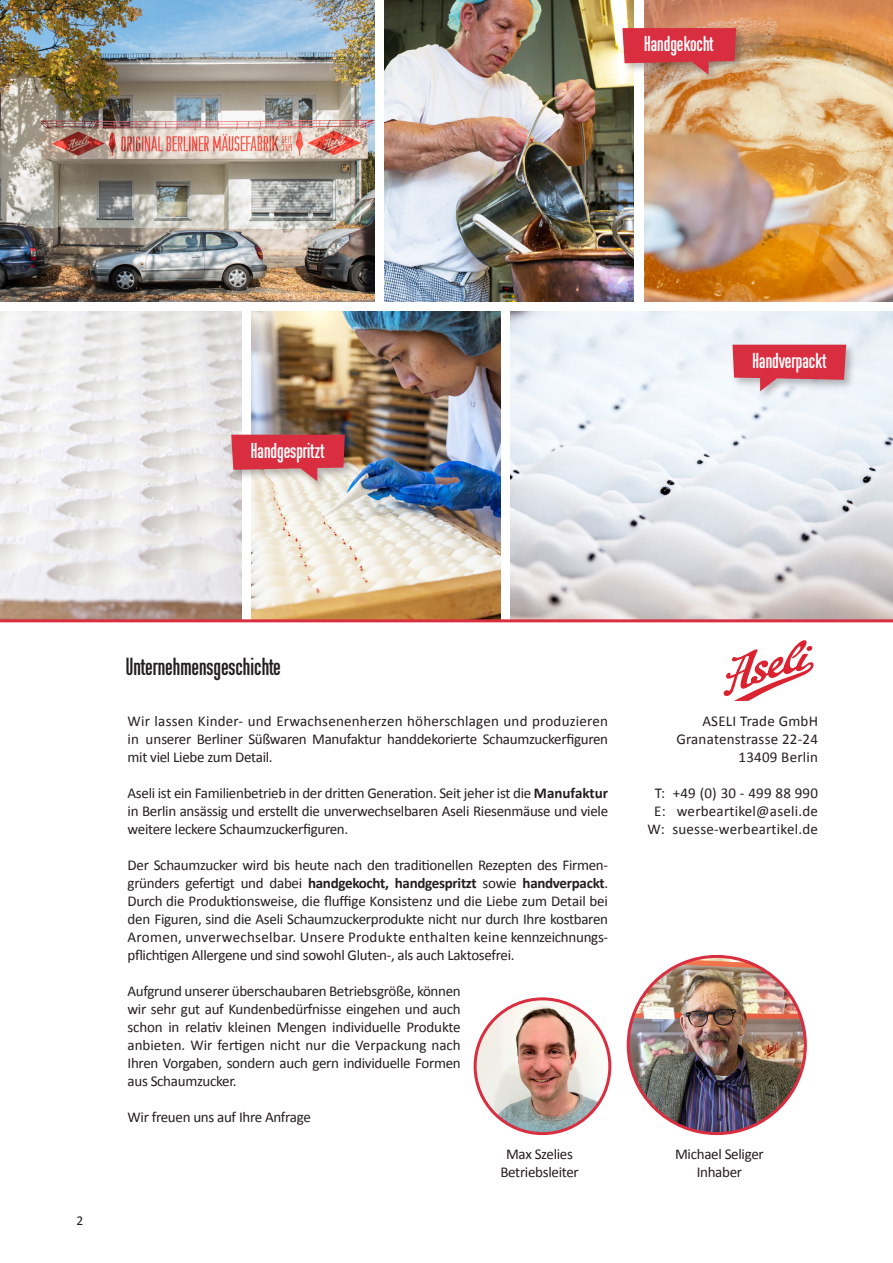
<style>
.page{position:relative;width:893px;height:1263px;background:#fff}
.page>*{position:absolute;margin:0;border:0;box-sizing:border-box;transform-origin:0 0}
.t1{font:500 24px "Cst Berlin East OT";color:#231f20}
.t2{font:500 21px "Cst Berlin East OT";color:#fff}
.CATEGORY_right{font:15px/18px "Calibri";letter-spacing:-.02em;color:#231f20;text-align:justify}
.CATEGORY_right-2{font:15px "Calibri";letter-spacing:.015em;color:#231f20}
.t3{font:13.5px "Calibri";color:#231f20}
.s1{font-weight:700}
</style>
<div class="page">
<svg style="left:374px;top:38px;width:11px;height:28px"></svg>
<img style="left:0;top:0;width:374px;height:302px">
<img style="left:628px;top:956px;width:177px;height:177px;border-radius:89px">
<img style="left:475px;top:999px;width:135px;height:134px;border-radius:67px">
<div style="left:474px;top:997px;width:137px;height:138px;border:3px solid #d92d40;border-radius:50%"></div>
<img style="left:510px;top:312px;width:383px;height:307px">
<img style="left:385px;top:0;width:249px;height:302px">
<img style="left:644px;top:0;width:249px;height:302px">
<img style="left:0;top:312px;width:241px;height:307px">
<img style="left:252px;top:312px;width:249px;height:307px">
<hr style="left:0;top:619px;width:893px;height:3px;background:#d92d40">
<div style="left:620px;top:26px;width:127px;height:58px;background:#231f20;opacity:.3"></div>
<svg style="left:622px;top:28px;width:114px;height:47px;background:#d34e56"></svg>
<div style="left:229px;top:432px;width:126px;height:59px;background:#231f20;opacity:.3"></div>
<svg style="left:231px;top:435px;width:114px;height:46px;background:#d75763"></svg>
<div style="left:730px;top:342px;width:127px;height:59px;background:#231f20;opacity:.3"></div>
<svg style="left:732px;top:345px;width:114px;height:46px;background:#d85a6a"></svg>
<svg style="left:723px;top:640px;width:91px;height:61px"></svg>
<p class="t2" style="left:644px;top:31px;width:71px">Handgekocht</p>
<p class="t2" style="left:251px;top:437px;width:75px">Handgespritzt</p>
<p class="t2" style="left:753px;top:347px;width:75px">Handverpackt</p>
<p class="t3" style="left:77px;top:1212px;width:8px">2</p>
<p class="t1" style="left:126px;top:651px;width:156px">Unternehmensgeschichte</p>
<p class="CATEGORY_right" style="left:128px;top:711px;width:482px">Wir lassen Kinder- und Erwachsenenherzen höherschlagen und produzieren in unserer Berliner Süßwaren Manufaktur handdekorierte Schaumzuckerfiguren mit viel Liebe zum Detail.</p>
<p class="CATEGORY_right" style="left:128px;top:783px;width:482px">Aseli ist ein Familienbetrieb in der dritten Generation. Seit jeher ist die <span class="s1">Manufaktur </span>in Berlin ansässig und erstellt die unverwechselbaren Aseli Riesenmäuse und viele weitere leckere Schaumzuckerfiguren.</p>
<p class="CATEGORY_right" style="left:128px;top:855px;width:482px">Der Schaumzucker wird bis heute nach den traditionellen Rezepten des Firmen&shy;gründers gefertigt und dabei <span class="s1">handgekocht, handgespritzt</span> sowie <span class="s1">handverpackt</span>.<br>Durch die Produktionsweise, die fluffige Konsistenz und die Liebe zum Detail bei den Figuren, sind die Aseli Schaumzuckerprodukte nicht nur durch Ihre kostbaren Aromen, unverwechselbar. Unsere Produkte enthalten keine kennzeichnungs&shy;pflichtigen Allergene und sind sowohl Gluten-, als auch Laktosefrei.</p>
<p class="CATEGORY_right" style="left:128px;top:981px;width:335px">Aufgrund unserer überschaubaren Betriebsgröße, können wir sehr gut auf Kundenbedürfnisse eingehen und auch schon in relativ kleinen Mengen individuelle Produkte anbieten. Wir fertigen nicht nur die Verpackung nach Ihren Vorgaben, sondern auch gern individuelle Formen aus Schaumzucker.</p>
<p class="CATEGORY_right" style="left:128px;top:1107px;width:185px">Wir freuen uns auf Ihre Anfrage</p>
<p class="CATEGORY_right" style="left:506px;top:1144px;width:68px">Max Szelies</p>
<p class="CATEGORY_right" style="left:500px;top:1162px;width:80px">Betriebsleiter</p>
<p class="CATEGORY_right-2" style="left:702px;top:712px;width:117px">ASELI Trade GmbH</p>
<p class="CATEGORY_right-2" style="left:676px;top:730px;width:143px">Granatenstrasse 22-24</p>
<p class="CATEGORY_right-2" style="left:738px;top:748px;width:81px">13409 Berlin</p>
<p class="CATEGORY_right-2" style="left:655px;top:784px;width:165px">T: +49 (0) 30 - 499 88 990</p>
<p class="CATEGORY_right-2" style="left:654px;top:802px;width:165px">E: werbeartikel@aseli.de</p>
<p class="CATEGORY_right-2" style="left:647px;top:820px;width:172px">W: suesse-werbeartikel.de</p>
<p class="CATEGORY_right" style="left:675px;top:1144px;width:90px">Michael Seliger</p>
<p class="CATEGORY_right" style="left:697px;top:1162px;width:47px">Inhaber</p>
</div>
